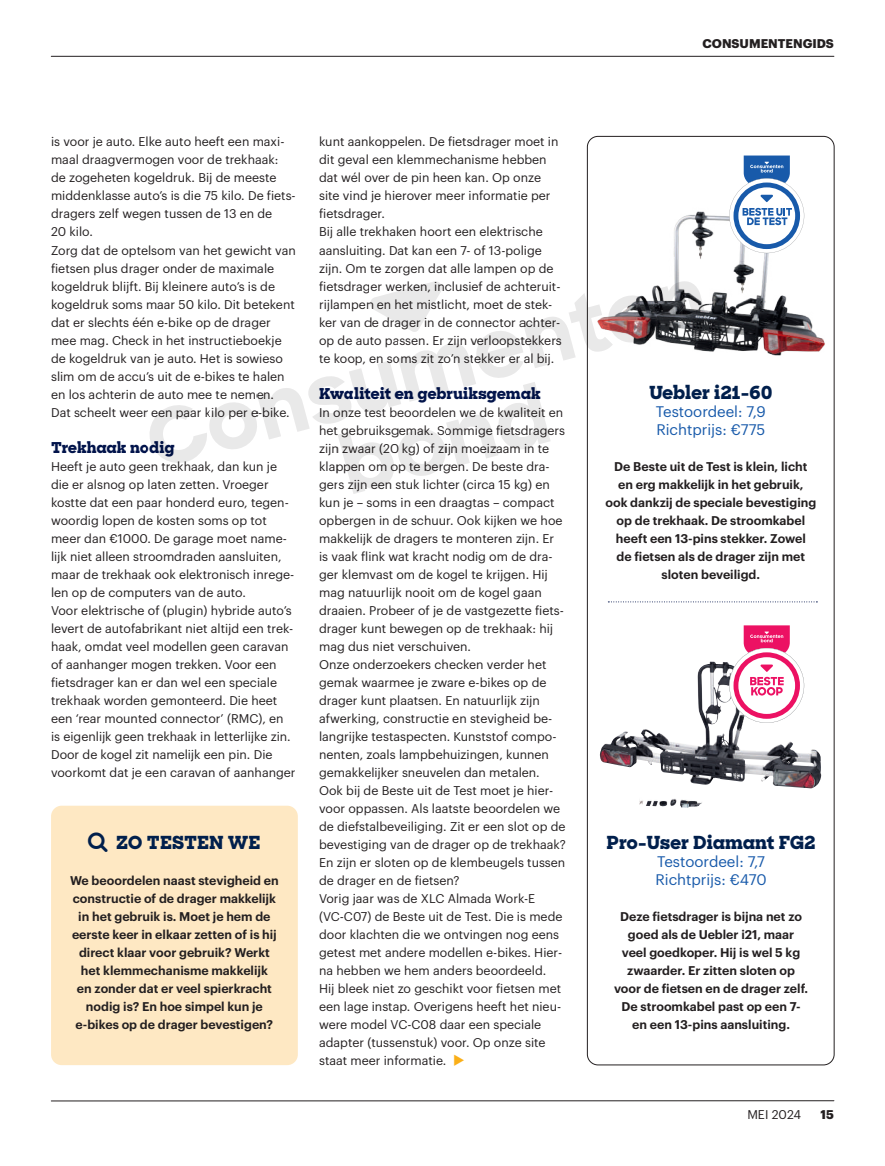
<style>
.page{position:relative;width:885px;height:1166px;background:#fff}
.page>*{position:absolute;margin:0;border:0;box-sizing:border-box;transform-origin:0 0}
.t1{font:800 18px "Sharp Slab";letter-spacing:-.01em;color:#001f4c}
.t2{font:15px/18px "Graphik";color:#185aaa}
.t3{font:800 15px "Sharp Slab";letter-spacing:-.01em;color:#02144b}
.t4{font:12.3px/18px "Graphik";color:#231f20}
.t5{font:600 12.3px/18px "Graphik";color:#231f20;text-align:center}
.t6{font:700 12.3px "Graphik";color:#231f20}
.s1{color:#faaf18}
</style>
<div class="page">
<hr style="left:51px;top:1100px;width:782px;height:1px;background:#231f20">
<img style="left:586px;top:191px;width:249px;height:183px">
<img style="left:600px;top:662px;width:114px;height:122px">
<hr style="left:51px;top:56px;width:782px;height:1px;background:#231f20">
<div style="left:51px;top:805px;width:247px;height:259px;background:#fee8c3;border-radius:11px"></div>
<svg style="left:729px;top:155px;width:75px;height:98px"></svg>
<svg style="left:729px;top:625px;width:75px;height:97px"></svg>
<svg style="left:608px;top:601px;width:209px;height:1px"></svg>
<svg style="left:150px;top:279px;width:557px;height:215px"></svg>
<p class="t4" style="left:51px;top:132px;width:246px">is voor je auto. Elke auto heeft een maxi&shy;maal draagvermogen voor de trekhaak: de zogeheten kogeldruk. Bij de meeste middenklasse auto’s is die 75 kilo. De fiets&shy;dragers zelf wegen tussen de 13 en de<br>20 kilo.<br>Zorg dat de optelsom van het gewicht van fietsen plus drager onder de maximale kogeldruk blijft. Bij kleinere auto’s is de kogeldruk soms maar 50 kilo. Dit betekent dat er slechts één e-bike op de drager mee mag. Check in het instructieboekje de kogeldruk van je auto. Het is sowieso slim om de accu’s uit de e-bikes te halen en los achterin de auto mee te nemen.<br>Dat scheelt weer een paar kilo per e-bike.</p>
<p class="t3" style="left:51px;top:436px;width:125px">Trekhaak nodig</p>
<p class="t4" style="left:51px;top:456px;width:246px">Heeft je auto geen trekhaak, dan kun je die er alsnog op laten zetten. Vroeger kostte dat een paar honderd euro, tegen&shy;woordig lopen de kosten soms op tot meer dan €1000. De garage moet name&shy;lijk niet alleen stroomdraden aansluiten, maar de trekhaak ook elektronisch inrege&shy;len op de computers van de auto.<br>Voor elektrische of (plugin) hybride auto’s levert de autofabrikant niet altijd een trek&shy;haak, omdat veel modellen geen caravan of aanhanger mogen trekken. Voor een fietsdrager kan er dan wel een speciale trekhaak worden gemonteerd. Die heet een ‘rear mounted connector’ (RM C), en is eigenlijk geen trekhaak in letterlijke zin.<br>Door de kogel zit namelijk een pin. Die voorkomt dat je een caravan of aanhanger</p>
<h1 class="t1" style="left:116px;top:829px;width:146px">ZO TESTEN WE</h1>
<p class="t5" style="left:70px;top:870px;width:210px">We beoordelen naast stevigheid en constructie of de drager makkelijk in het gebruik is. Moet je hem de eerste keer in elkaar zetten of is hij direct klaar voor gebruik? Werkt het klemmechanisme makkelijk<br>en zonder dat er veel spierkracht nodig is? En hoe simpel kun je e-bikes op de drager bevestigen?</p>
<p class="t4" style="left:319px;top:132px;width:244px">kunt aankoppelen. De fietsdrager moet in dit geval een klemmechanisme hebben dat wél over de pin heen kan. Op onze site vind je hierover meer informatie per fietsdrager.<br>Bij alle trekhaken hoort een elektrische aansluiting. Dat kan een 7- of 13-polige zijn. Om te zorgen dat alle lampen op de fietsdrager werken, inclusief de achteruit&shy;rijlampen en het mistlicht, moet de stek&shy;ker van de drager in de connector achter&shy;op de auto passen. Er zijn verloopstekkers te koop, en soms zit zo’n stekker er al bij.</p>
<p class="t3" style="left:319px;top:382px;width:223px">Kwaliteit en gebruiksgemak</p>
<p class="t4" style="left:319px;top:402px;width:248px">I n onze test beoordelen we de kwaliteit en het gebruiksgemak. Sommige fietsdragers zijn zwaar (20 kg) of zijn moeizaam in te klappen om op te bergen. De beste dra&shy;gers zijn een stuk lichter (circa 15 kg) en kun je – soms in een draagtas – compact opbergen in de schuur. Ook kijken we hoe makkelijk de dragers te monteren zijn. Er is vaak flink wat kracht nodig om de dra&shy;ger klemvast om de kogel te krijgen. Hij mag natuurlijk nooit om de kogel gaan draaien. Probeer of je de vastgezette fiets&shy;drager kunt bewegen op de trekhaak: hij mag dus niet verschuiven.<br>Onze onderzoekers checken verder het gemak waarmee je zware e-bikes op de drager kunt plaatsen. En natuurlijk zijn afwerking, constructie en stevigheid be&shy;langrijke testaspecten. Kunststof compo&shy;nenten, zoals lampbehuizingen, kunnen gemakkelijker sneuvelen dan metalen.<br>Ook bij de Beste uit de Test moet je hier&shy;voor oppassen. Als laatste beoordelen we de diefstalbeveiliging. Zit er een slot op de bevestiging van de drager op de trekhaak?<br>En zijn er sloten op de klembeugels tussen de drager en de fietsen?<br>Vorig jaar was de XLC Almada Work-E (VC-C07) de Beste uit de Test. Die is mede door klachten die we ontvingen nog eens getest met andere modellen e-bikes. Hier&shy;na hebben we hem anders beoordeeld.<br>Hij bleek niet zo geschikt voor fietsen met een lage instap. Overigens heeft het nieu&shy;were model VC-C08 daar een speciale adapter (tussenstuk) voor. Op onze site staat meer informatie. <span class="s1">◆</span></p>
<p class="t6" style="left:702px;top:34px;width:133px">CONSUMENTENGIDS</p>
<h1 class="t1" style="left:649px;top:379px;width:125px">Uebler i21-60</h1>
<p class="t2" style="left:655px;top:401px;width:112px">Testoordeel: 7,9<br>Richtprijs: €775</p>
<p class="t5" style="left:605px;top:456px;width:212px">De Beste uit de Test is klein, licht en erg makkelijk in het gebruik,<br>ook dankzij de speciale bevestiging op de trekhaak. De stroomkabel heeft een 13-pins stekker. Zowel<br>de fietsen als de drager zijn met sloten beveiligd.</p>
<h1 class="t1" style="left:606px;top:829px;width:210px">Pro-User Diamant FG2</h1>
<p class="t2" style="left:655px;top:851px;width:113px">Testoordeel: 7,7<br>Richtprijs: €470</p>
<p class="t5" style="left:614px;top:906px;width:196px">Deze fietsdrager is bijna net zo goed als de Uebler i21, maar<br>veel goedkoper. Hij is wel 5 kg zwaarder. Er zitten sloten op voor de fietsen en de drager zelf.<br>De stroomkabel past op een 7- en een 13-pins aansluiting.</p>
<p class="t4" style="left:747px;top:1104px;width:55px">mei 2024</p>
<p class="t6" style="left:820px;top:1104px;width:15px">15</p>
</div>
